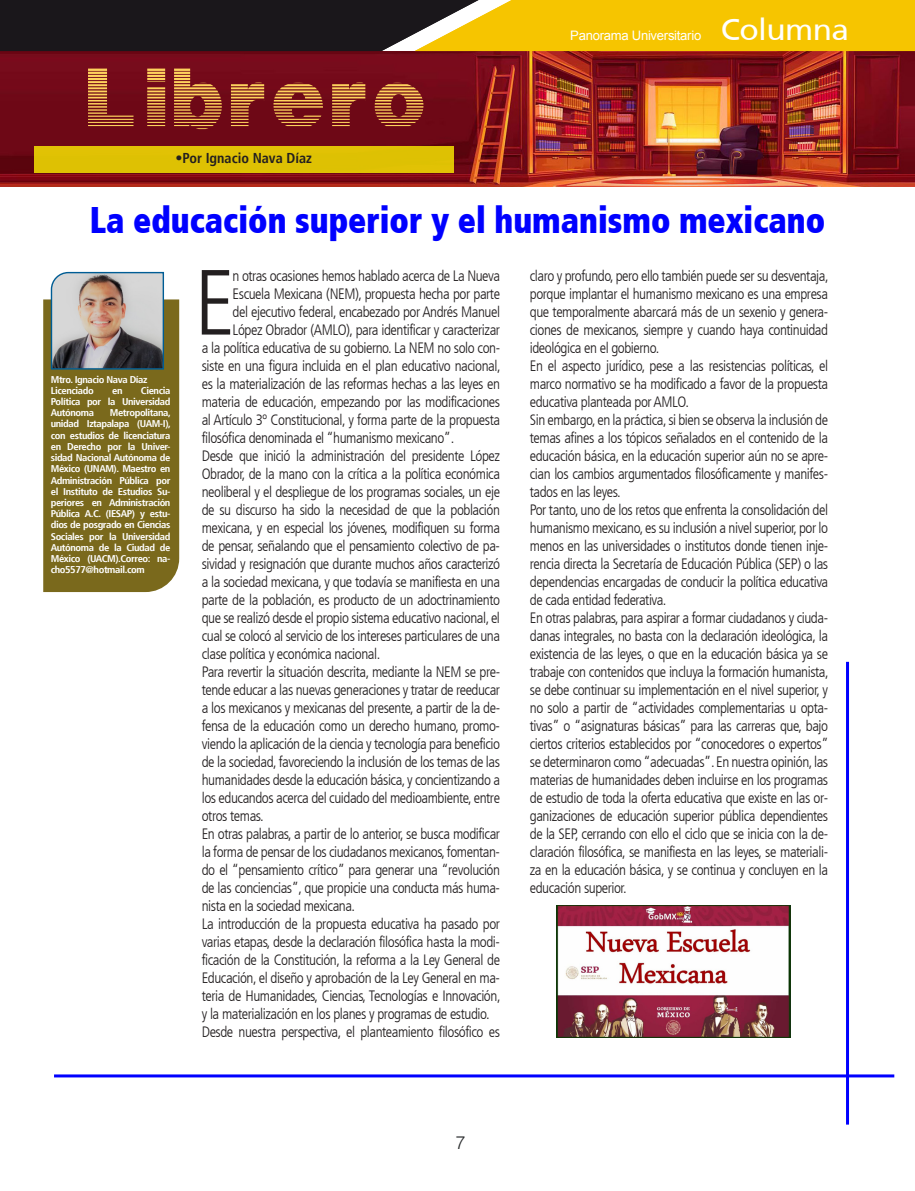
<style>
.page{position:relative;width:915px;height:1191px;background:#fff}
.page>*{position:absolute;margin:0;border:0;box-sizing:border-box;transform-origin:0 0}
.t1{font:300 condensed 92.4px "Frutiger LT";color:#231f20}
.t2{font:900 86.4px "Striped Sans";letter-spacing:.05em;color:#fed35d}
.t3{font:900 condensed 36.9px "Frutiger";color:#00f;scale:.89 1}
.t4{font:30px "Frutiger SAIN Rmv 1 Roman";letter-spacing:-.02em;color:#fff;scale:1.06 1}
.t5{font:300 18px "Helvetica LT Std";color:#26282a}
.t6{font:300 condensed 15px/18px "Frutiger LT";letter-spacing:-.03em;color:#231f20}
.t7{font:700 condensed 14.25px "Frutiger";color:#231f20}
.t8{font:13.05px "Arial";letter-spacing:-.02em;color:#fff}
.t9{font:700 condensed 9.75px/11.2px "Frutiger";letter-spacing:-.04em;color:#fff;text-align:justify;scale:1.08 1}
</style>
<div class="page">
<img style="left:0;top:51px;width:914px;height:136px">
<div style="left:34px;top:146px;width:419px;height:27px;background:#dec103"></div>
<svg style="left:43px;top:271px;width:136px;height:321px;background:#857841"></svg>
<svg style="left:0;top:0;width:914px;height:51px;background:#8e7515"></svg>
<hr style="left:845px;top:662px;width:3px;height:462px;background:#00f">
<hr style="left:54px;top:1074px;width:840px;height:3px;background:#00f">
<img style="left:556px;top:905px;width:233px;height:132px">
<p class="t8" style="left:570px;top:26px;width:132px">Panorama Universitario</p>
<h3 class="t4" style="left:720px;top:11px;width:122px">Columna</h3>
<h2 class="t2" style="left:88px;top:65px;width:339px">Librero</h2>
<p class="t7" style="left:175px;top:150px;width:138px">•Por Ignacio Nava Díaz</p>
<h3 class="t3" style="left:90px;top:198px;width:827px">La educación superior y el humanismo mexicano</h3>
<h1 class="t1" style="left:194px;top:250px;width:43px">E</h1>
<p class="t6" style="left:232px;top:266px;width:269px">n otras ocasiones hemos hablado acerca de La Nueva</p>
<p class="t6" style="left:529px;top:266px;width:300px">claro y profundo, pero ello también puede ser su desventaja, porque implantar el humanismo mexicano es una empresa que temporalmente abarcará más de un sexenio y genera&shy;ciones de mexicanos, siempre y cuando haya continuidad ideológica en el gobierno.<br>En el aspecto jurídico, pese a las resistencias políticas, el marco normativo se ha modificado a favor de la propuesta educativa planteada por AMLO.<br>Sin embargo, en la práctica, si bien se observa la inclusión de temas afines a los tópicos señalados en el contenido de la educación básica, en la educación superior aún no se apre&shy;cian los cambios argumentados filosóficamente y manifes&shy;tados en las leyes.<br>Por tanto, uno de los retos que enfrenta la consolidación del humanismo mexicano, es su inclusión a nivel superior, por lo menos en las universidades o institutos donde tienen inje&shy;rencia directa la Secretaría de Educación Pública (SEP) o las dependencias encargadas de conducir la política educativa de cada entidad federativa.<br>En otras palabras, para aspirar a formar ciudadanos y ciuda&shy;danas integrales, no basta con la declaración ideológica, la existencia de las leyes, o que en la educación básica ya se trabaje con contenidos que incluya la formación humanista, se debe continuar su implementación en el nivel superior, y no solo a partir de “actividades complementarias u opta&shy;tivas” o “asignaturas básicas” para las carreras que, bajo ciertos criterios establecidos por “conocedores o expertos” se determinaron como “adecuadas”. En nuestra opinión, las materias de humanidades deben incluirse en los programas de estudio de toda la oferta educativa que existe en las or&shy;ganizaciones de educación superior pública dependientes de la SEP, cerrando con ello el ciclo que se inicia con la de&shy;claración filosófica, se manifiesta en las leyes, se materiali&shy;za en la educación básica, y se continua y concluyen en la educación superior.</p>
<p class="t6" style="left:232px;top:284px;width:269px">Escuela Mexicana (NEM), propuesta hecha por parte</p>
<p class="t6" style="left:232px;top:302px;width:269px">del ejecutivo federal, encabezado por Andrés Manuel</p>
<p class="t6" style="left:232px;top:320px;width:269px">López Obrador (AMLO), para identificar y caracterizar</p>
<p class="t6" style="left:202px;top:338px;width:300px">a la política educativa de su gobierno. La NEM no solo con-</p>
<p class="t6" style="left:202px;top:356px;width:300px">siste en una figura incluida en el plan educativo nacional,</p>
<p class="t6" style="left:202px;top:374px;width:300px">es la materialización de las reformas hechas a las leyes en</p>
<p class="t6" style="left:202px;top:392px;width:300px">materia de educación, empezando por las modificaciones</p>
<p class="t6" style="left:202px;top:410px;width:300px">al Artículo 3º Constitucional, y forma parte de la propuesta</p>
<p class="t6" style="left:202px;top:428px;width:254px">filosófica denominada el “humanismo mexicano”.</p>
<p class="t6" style="left:202px;top:446px;width:300px">Desde que inició la administración del presidente López</p>
<p class="t6" style="left:202px;top:464px;width:300px">Obrador, de la mano con la crítica a la política económica</p>
<p class="t6" style="left:202px;top:482px;width:300px">neoliberal y el despliegue de los programas sociales, un eje</p>
<p class="t6" style="left:202px;top:500px;width:300px">de su discurso ha sido la necesidad de que la población</p>
<p class="t6" style="left:202px;top:518px;width:300px">mexicana, y en especial los jóvenes, modifiquen su forma</p>
<p class="t6" style="left:202px;top:536px;width:300px">de pensar, señalando que el pensamiento colectivo de pa-</p>
<p class="t6" style="left:202px;top:554px;width:300px">sividad y resignación que durante muchos años caracterizó</p>
<p class="t6" style="left:202px;top:572px;width:300px">a la sociedad mexicana, y que todavía se manifiesta en una</p>
<p class="t6" style="left:202px;top:590px;width:300px">parte de la población, es producto de un adoctrinamiento</p>
<p class="t6" style="left:202px;top:608px;width:299px">que se realizó desde el propio sistema educativo nacional, el</p>
<p class="t6" style="left:202px;top:626px;width:300px">cual se colocó al servicio de los intereses particulares de una</p>
<p class="t6" style="left:202px;top:644px;width:180px">clase política y económica nacional.</p>
<p class="t6" style="left:202px;top:662px;width:300px">Para revertir la situación descrita, mediante la NEM se pre-</p>
<p class="t6" style="left:202px;top:680px;width:300px">tende educar a las nuevas generaciones y tratar de reeducar</p>
<p class="t6" style="left:202px;top:698px;width:300px">a los mexicanos y mexicanas del presente, a partir de la de-</p>
<p class="t6" style="left:202px;top:716px;width:299px">fensa de la educación como un derecho humano, promo-</p>
<p class="t6" style="left:202px;top:734px;width:300px">viendo la aplicación de la ciencia y tecnología para beneficio</p>
<p class="t6" style="left:202px;top:752px;width:299px">de la sociedad, favoreciendo la inclusión de los temas de las</p>
<p class="t6" style="left:202px;top:770px;width:300px">humanidades desde la educación básica, y concientizando a</p>
<p class="t6" style="left:202px;top:788px;width:300px">los educandos acerca del cuidado del medioambiente, entre</p>
<p class="t6" style="left:202px;top:806px;width:64px">otros temas.</p>
<p class="t6" style="left:202px;top:824px;width:300px">En otras palabras, a partir de lo anterior, se busca modificar</p>
<p class="t6" style="left:202px;top:842px;width:300px">la forma de pensar de los ciudadanos mexicanos, fomentan-</p>
<p class="t6" style="left:202px;top:860px;width:300px">do el “pensamiento crítico” para generar una “revolución</p>
<p class="t6" style="left:202px;top:878px;width:300px">de las conciencias”, que propicie una conducta más huma-</p>
<p class="t6" style="left:202px;top:896px;width:155px">nista en la sociedad mexicana.</p>
<p class="t6" style="left:202px;top:914px;width:300px">La introducción de la propuesta educativa ha pasado por</p>
<p class="t6" style="left:202px;top:932px;width:300px">varias etapas, desde la declaración filosófica hasta la modi-</p>
<p class="t6" style="left:202px;top:950px;width:300px">ficación de la Constitución, la reforma a la Ley General de</p>
<p class="t6" style="left:202px;top:968px;width:300px">Educación, el diseño y aprobación de la Ley General en ma-</p>
<p class="t6" style="left:202px;top:986px;width:300px">teria de Humanidades, Ciencias, Tecnologías e Innovación,</p>
<p class="t6" style="left:202px;top:1004px;width:289px">y la materialización en los planes y programas de estudio.</p>
<p class="t6" style="left:202px;top:1022px;width:300px">Desde nuestra perspectiva, el planteamiento filosófico es</p>
<p class="t9" style="left:51px;top:373px;width:91px">Mtro. Ignacio Nava Díaz<br>Licenciado</p>
<p class="t9" style="left:51px;top:385px;width:112px;text-indent:90px">Ciencia Política por la Universidad Autónoma</p>
<p class="t9" style="left:112px;top:385px;width:11px">en</p>
<p class="t9" style="left:51px;top:407px;width:113px;text-indent:59px">Metropolitana, unidad Iztapalapa (UAM-I), con estudios de licenciatura en Derecho por la Univer&shy;sidad Nacional Autónoma de México (UNAM). Maestro en Administración Pública por el Instituto de Estudios Su&shy;periores en Administración Pública A.C. (IESAP) y estu&shy;dios de posgrado en Ciencias Sociales por la Universidad Autónoma de la Ciudad de México (UACM).Correo: na&shy;cho5577@hotmail.com</p>
<p class="t5" style="left:455px;top:1130px;width:12px">7</p>
</div>
